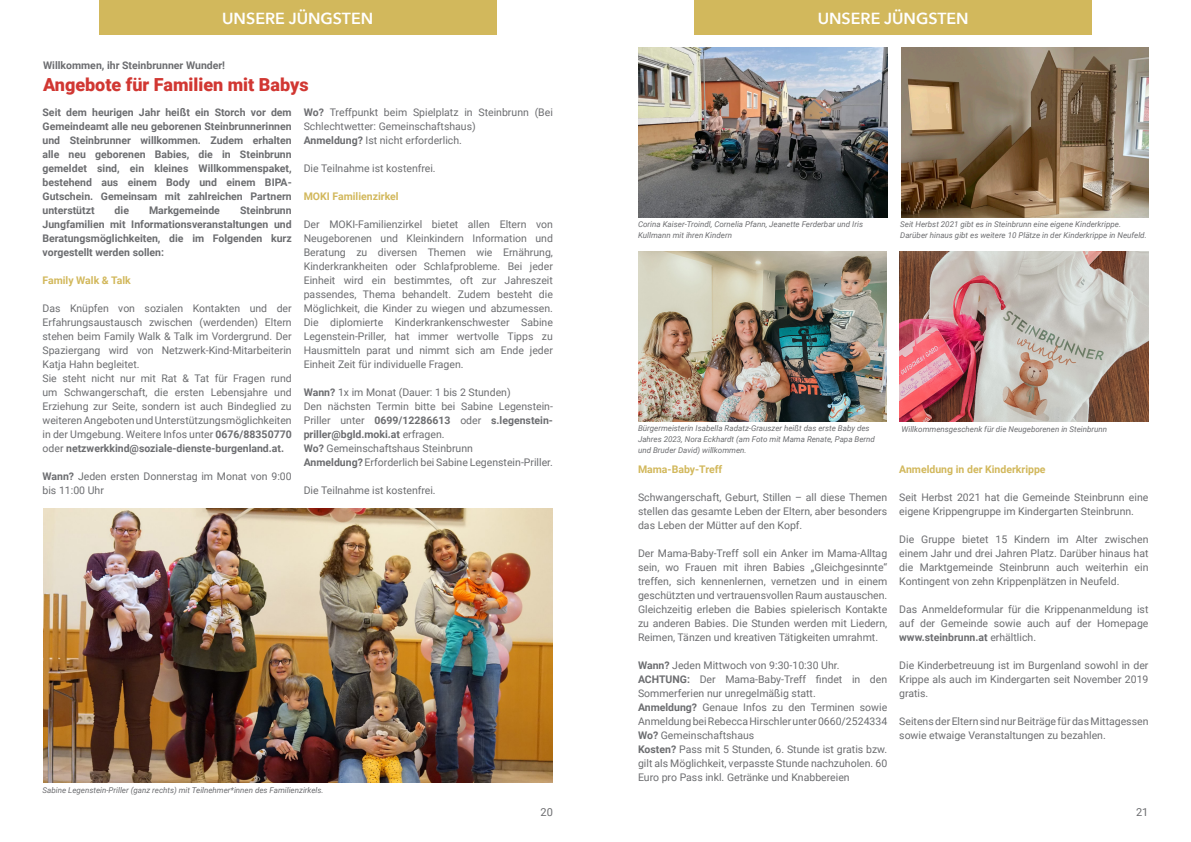
<style>
.page{position:relative;width:1191px;height:842px;background:#fff}
.page>*{position:absolute;margin:0;border:0;box-sizing:border-box;transform-origin:0 0}
._28_30_bold_left{font:900 18px "Roboto";color:#d13732}
.t1{font:600 16px "Avenir Next";color:#fff}
._14_19_Semibold_Ital{font:11px "Roboto";color:#6c6d70}
._8_14_reg_left_ju{font:10.5px/14px "Roboto";color:#6c6d70;text-align:justify}
._8_14_reg_left_ju-2{font:700 10.5px/14px "Roboto";color:#6c6d70;text-align:justify}
._8_14_reg_left_ju-3{font:700 10.5px "Roboto";color:#d2b85c}
._14_19_Semibold_Ital-2{font:italic 8px/11px "Roboto";color:#6c6d70}
.s1{font-weight:700}
</style>
<div class="page">
<div style="left:99px;top:0;width:397px;height:35px;background:#d2b85c"></div>
<div style="left:694px;top:0;width:397px;height:35px;background:#d2b85c"></div>
<img style="left:44px;top:508px;width:509px;height:274px">
<img style="left:638px;top:48px;width:249px;height:170px">
<img style="left:638px;top:251px;width:249px;height:171px">
<img style="left:899px;top:251px;width:250px;height:171px">
<img style="left:901px;top:48px;width:247px;height:170px">
<p class="t1" style="left:222px;top:5px;width:152px">UNSERE JÜNGSTEN</p>
<p class="t1" style="left:796px;top:5px;width:195px">GEMEIND BUD E 2023</p>
<p class="t1" style="left:817px;top:5px;width:152px">UNSERE JÜNGSTEN</p>
<p class="t1" style="left:201px;top:5px;width:195px">GEMEIND BUD E 2023</p>
<p class="_8_14_reg_left_ju-2" style="left:43px;top:58px;width:184px">Willkommen, ihr Steinbrunner Wunder!</p>
<p class="_28_30_bold_left" style="left:43px;top:72px;width:267px">Angebote für Familien mit Babys</p>
<p class="_8_14_reg_left_ju-2" style="left:43px;top:105px;width:251px">Seit dem heurigen Jahr heißt ein Storch vor dem Gemeindeamt alle neu geborenen Steinbrunnerinnen und Steinbrunner willkommen. Zudem erhalten alle neu geborenen Babies, die in Steinbrunn gemeldet sind, ein kleines Willkommenspaket, bestehend aus einem Body und einem BIPA-Gutschein. Gemeinsam mit zahlreichen Partnern unterstützt</p>
<p class="_8_14_reg_left_ju" style="left:304px;top:105px;width:251px"><span class="s1">Wo?</span> Treffpunkt beim Spielplatz in Steinbrunn (Bei<br>Schlechtwetter: Gemeinschaftshaus)</p>
<p class="_8_14_reg_left_ju" style="left:304px;top:133px;width:160px"><span class="s1">Anmeldung?</span> Ist nicht erforderlich.</p>
<p class="_8_14_reg_left_ju" style="left:304px;top:161px;width:133px">Die Teilnahme ist kostenfrei.</p>
<p class="_8_14_reg_left_ju-3" style="left:304px;top:189px;width:96px">MOKI Familienzirkel</p>
<p class="_8_14_reg_left_ju" style="left:304px;top:217px;width:251px">Der MOKI-Familienzirkel bietet allen Eltern von Neugeborenen und Kleinkindern Information und Beratung zu diversen Themen wie Ernährung, Kinderkrankheiten oder Schlafprobleme. Bei jeder Einheit wird ein bestimmtes, oft zur Jahreszeit passendes, Thema behandelt. Zudem besteht die Möglichkeit, die Kinder zu wiegen und abzumessen.<br>Die diplomierte Kinderkrankenschwester Sabine Legenstein-Priller, hat immer wertvolle Tipps zu Hausmitteln parat und nimmt sich am Ende jeder Einheit Zeit für individuelle Fragen.</p>
<p class="_8_14_reg_left_ju" style="left:304px;top:385px;width:208px"><span class="s1">Wann?</span> 1x im Monat (Dauer: 1 bis 2 Stunden)</p>
<p class="_8_14_reg_left_ju" style="left:304px;top:399px;width:251px">Den nächsten Termin bitte bei Sabine Legenstein-Priller unter <span class="s1">0699/12286613</span> oder <span class="s1">s.legenstein&shy;priller@bgld.moki.at</span> erfragen.</p>
<p class="_8_14_reg_left_ju" style="left:304px;top:441px;width:171px"><span class="s1">Wo?</span> Gemeinschaftshaus Steinbrunn</p>
<p class="_8_14_reg_left_ju" style="left:304px;top:455px;width:251px"><span class="s1">Anmeldung?</span> Erforderlich bei Sabine Legenstein-Priller.</p>
<p class="_8_14_reg_left_ju" style="left:304px;top:483px;width:133px">Die Teilnahme ist kostenfrei.</p>
<p class="_8_14_reg_left_ju-2" style="left:43px;top:203px;width:251px;text-indent:197px">Steinbrunn Jungfamilien mit Informationsveranstaltungen und Beratungsmöglichkeiten, die im Folgenden kurz vorgestellt werden sollen:</p>
<p class="_8_14_reg_left_ju-3" style="left:43px;top:273px;width:90px">Family Walk &amp; Talk</p>
<p class="_8_14_reg_left_ju" style="left:43px;top:301px;width:251px">Das Knüpfen von sozialen Kontakten und der Erfahrungsaustausch zwischen (werdenden) Eltern stehen beim Family Walk &amp; Talk im Vordergrund. Der Spaziergang wird von Netzwerk-Kind-Mitarbeiterin Katja Hahn begleitet.</p>
<p class="_8_14_reg_left_ju" style="left:43px;top:371px;width:251px">Sie steht nicht nur mit Rat &amp; Tat für Fragen rund um Schwangerschaft, die ersten Lebensjahre und Erziehung zur Seite, sondern ist auch Bindeglied zu weiteren Angeboten und Unterstützungsmöglichkeiten in der Umgebung. Weitere Infos unter <span class="s1">0676/88350770 </span>oder <span class="s1">netzwerkkind@soziale-dienste-burgenland.at.</span></p>
<p class="_8_14_reg_left_ju" style="left:43px;top:469px;width:251px"><span class="s1">Wann?</span> Jeden ersten Donnerstag im Monat von 9:00 bis 11:00 Uhr</p>
<p class="_8_14_reg_left_ju-2" style="left:115px;top:203px;width:16px">die</p>
<p class="_8_14_reg_left_ju-2" style="left:149px;top:203px;width:72px">Markgemeinde</p>
<p class="_14_19_Semibold_Ital-2" style="left:43px;top:784px;width:283px">Sabine Legenstein-Priller (ganz rechts) mit Teilnehmer*innen des Familienzirkels.</p>
<p class="_14_19_Semibold_Ital" style="left:540px;top:804px;width:14px">20</p>
<p class="_14_19_Semibold_Ital-2" style="left:638px;top:219px;width:226px">Corina Kaiser-Troindl, Cornelia Pfann, Jeanette Ferderbar und Iris<br>Kullmann mit ihren Kindern</p>
<p class="_14_19_Semibold_Ital-2" style="left:900px;top:219px;width:248px">Seit Herbst 2021 gibt es in Steinbrunn eine eigene Kinderkrippe.<br>Darüber hinaus gibt es weitere 10 Plätze in der Kinderkrippe in Neufeld.</p>
<p class="_14_19_Semibold_Ital-2" style="left:638px;top:422px;width:238px">Bürgermeisterin Isabella Radatz-Grauszer heißt das erste Baby des<br>Jahres 2023, Nora Eckhardt (am Foto mit Mama Renate, Papa Bernd und Bruder David) willkommen.</p>
<p class="_14_19_Semibold_Ital-2" style="left:901px;top:423px;width:207px">Willkommensgeschenk für die Neugeborenen in Steinbrunn</p>
<p class="_8_14_reg_left_ju-3" style="left:638px;top:462px;width:86px">Mama-Baby-Treff</p>
<p class="_8_14_reg_left_ju" style="left:638px;top:490px;width:251px">Schwangerschaft, Geburt, Stillen – all diese Themen stellen das gesamte Leben der Eltern, aber besonders das Leben der Mütter auf den Kopf.</p>
<p class="_8_14_reg_left_ju" style="left:638px;top:546px;width:251px">Der Mama-Baby-Treff soll ein Anker im Mama-Alltag sein, wo Frauen mit ihren Babies „Gleichgesinnte“ treffen, sich kennenlernen, vernetzen und in einem geschützten und vertrauensvollen Raum austauschen.<br>Gleichzeitig erleben die Babies spielerisch Kontakte zu anderen Babies. Die Stunden werden mit Liedern, Reimen, Tänzen und kreativen Tätigkeiten umrahmt.</p>
<p class="_8_14_reg_left_ju" style="left:638px;top:658px;width:203px"><span class="s1">Wann?</span> Jeden Mittwoch von 9:30-10:30 Uhr.</p>
<p class="_8_14_reg_left_ju" style="left:638px;top:672px;width:251px"><span class="s1">ACHTUNG:</span> Der Mama-Baby-Treff findet in den<br>Sommerferien nur unregelmäßig statt.</p>
<p class="_8_14_reg_left_ju" style="left:638px;top:700px;width:251px"><span class="s1">Anmeldung?</span> Genaue Infos zu den Terminen sowie<br>Anmeldung bei Rebecca Hirschler unter 0660/2524334</p>
<p class="_8_14_reg_left_ju" style="left:638px;top:728px;width:118px"><span class="s1">Wo?</span> Gemeinschaftshaus</p>
<p class="_8_14_reg_left_ju" style="left:638px;top:742px;width:251px"><span class="s1">Kosten?</span> Pass mit 5 Stunden, 6. Stunde ist gratis bzw. gilt als Möglichkeit, verpasste Stunde nachzuholen. 60<br>Euro pro Pass inkl. Getränke und Knabbereien</p>
<p class="_8_14_reg_left_ju-3" style="left:899px;top:462px;width:148px">Anmeldung in der Kinderkrippe</p>
<p class="_8_14_reg_left_ju" style="left:899px;top:490px;width:251px">Seit Herbst 2021 hat die Gemeinde Steinbrunn eine eigene Krippengruppe im Kindergarten Steinbrunn.</p>
<p class="_8_14_reg_left_ju" style="left:899px;top:532px;width:251px">Die Gruppe bietet 15 Kindern im Alter zwischen einem Jahr und drei Jahren Platz. Darüber hinaus hat die Marktgemeinde Steinbrunn auch weiterhin ein Kontingent von zehn Krippenplätzen in Neufeld.</p>
<p class="_8_14_reg_left_ju" style="left:899px;top:602px;width:251px">Das Anmeldeformular für die Krippenanmeldung ist auf der Gemeinde sowie auch auf der Homepage <span class="s1">www.steinbrunn.at</span> erhältlich.</p>
<p class="_8_14_reg_left_ju" style="left:899px;top:658px;width:251px">Die Kinderbetreuung ist im Burgenland sowohl in der Krippe als auch im Kindergarten seit November 2019 gratis.</p>
<p class="_8_14_reg_left_ju" style="left:899px;top:714px;width:251px">Seitens der Eltern sind nur Beiträge für das Mittagessen sowie etwaige Veranstaltungen zu bezahlen.</p>
<p class="_14_19_Semibold_Ital" style="left:1136px;top:804px;width:14px">21</p>
</div>
